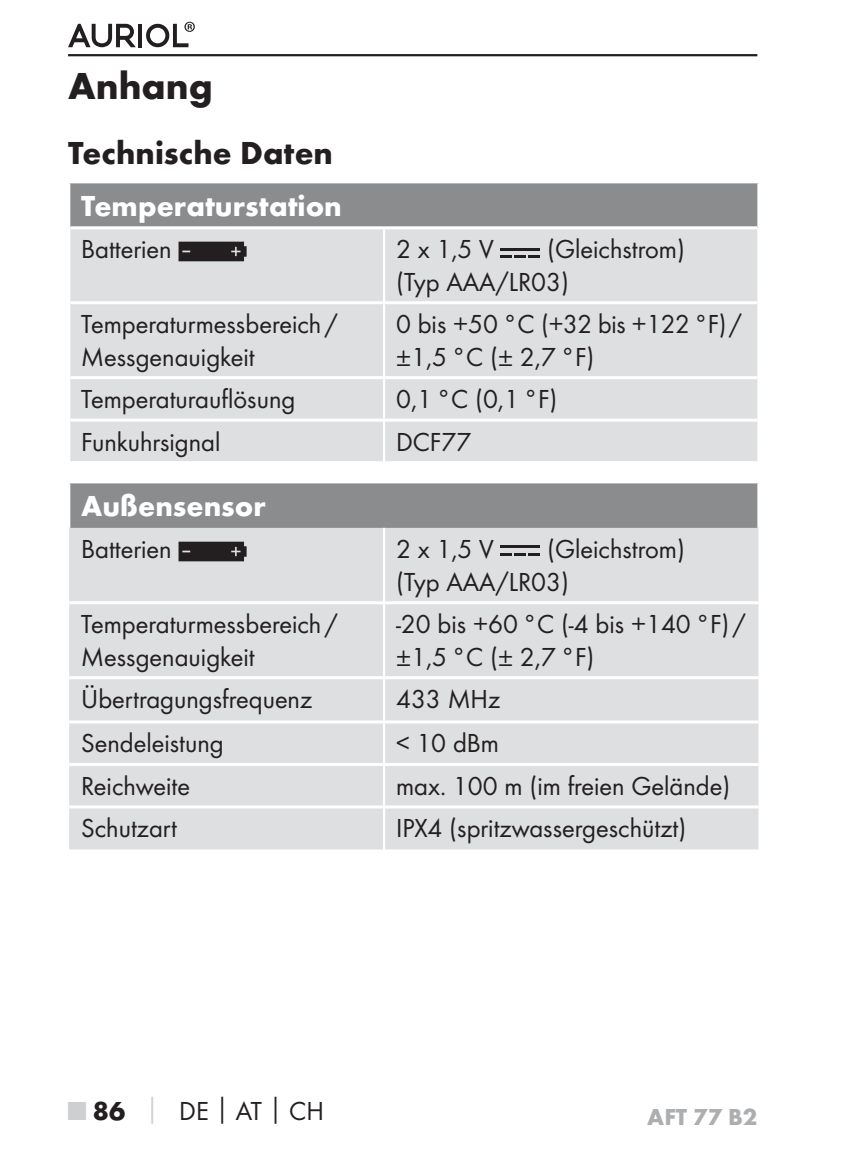
<style>
.page{position:relative;width:851px;height:1149px;background:#fff}
.page>*{position:absolute;margin:0;border:0;box-sizing:border-box;transform-origin:0 0}
.t1{font:700 39px "Futura";color:#231f20}
.t2{font:700 33px "Futura";color:#231f20}
.t3{font:700 30px "Futura";color:#fff}
.t4{font:27px/32.4px "Futura Boo";color:#231f20}
.t5{font:700 24px "Futura";color:#acaeb0}
.s1{font-family:"Futura";font-weight:700;color:#cecfd1}
.s2{font-family:"Futura";font-weight:700}
</style>
<div class="page">
<hr style="left:68px;top:54px;width:689px;height:2px;background:#231f20">
<svg style="left:68px;top:24px;width:68px;height:23px"></svg>
<hr style="left:138px;top:24px;width:4px;height:23px;background:#231f20">
<svg style="left:146px;top:22px;width:49px;height:25px"></svg>
<div style="left:69px;top:182px;width:689px;height:46px;background:#8a8c8e"></div>
<div style="left:70px;top:229px;width:687px;height:232px;background:#dedfe0"></div>
<hr style="left:383px;top:229px;width:2px;height:72px;background:#fff">
<hr style="left:383px;top:379px;width:2px;height:39px;background:#fff">
<hr style="left:383px;top:421px;width:2px;height:40px;background:#fff">
<hr style="left:70px;top:226px;width:687px;height:3px;background:#fff">
<hr style="left:70px;top:301px;width:314px;height:3px;background:#fff">
<hr style="left:70px;top:376px;width:314px;height:3px;background:#fff">
<hr style="left:70px;top:418px;width:687px;height:3px;background:#fff">
<hr style="left:383px;top:304px;width:2px;height:72px;background:#fff">
<hr style="left:384px;top:301px;width:373px;height:3px;background:#fff">
<hr style="left:384px;top:376px;width:373px;height:3px;background:#fff">
<hr style="left:68px;top:183px;width:2px;height:45px;background:#fff">
<hr style="left:68px;top:180px;width:691px;height:3px;background:#fff">
<hr style="left:757px;top:183px;width:2px;height:45px;background:#fff">
<svg style="left:178px;top:241px;width:68px;height:20px"></svg>
<hr style="left:500px;top:247px;width:40px;height:3px;background:#231f20">
<svg style="left:500px;top:255px;width:40px;height:3px"></svg>
<div style="left:69px;top:482px;width:689px;height:45px;background:#8a8c8e"></div>
<div style="left:69px;top:527px;width:689px;height:322px;background:#dedfe0"></div>
<hr style="left:383px;top:527px;width:2px;height:74px;background:#fff">
<hr style="left:383px;top:604px;width:2px;height:72px;background:#fff">
<hr style="left:383px;top:679px;width:2px;height:41px;background:#fff">
<hr style="left:383px;top:723px;width:2px;height:39px;background:#fff">
<hr style="left:383px;top:765px;width:2px;height:40px;background:#fff">
<hr style="left:383px;top:808px;width:2px;height:41px;background:#fff">
<hr style="left:69px;top:601px;width:689px;height:3px;background:#fff">
<hr style="left:69px;top:676px;width:689px;height:3px;background:#fff">
<hr style="left:69px;top:720px;width:689px;height:3px;background:#fff">
<hr style="left:69px;top:762px;width:689px;height:3px;background:#fff">
<hr style="left:69px;top:805px;width:689px;height:3px;background:#fff">
<hr style="left:68px;top:483px;width:2px;height:44px;background:#fff">
<hr style="left:68px;top:480px;width:691px;height:3px;background:#fff">
<hr style="left:757px;top:483px;width:2px;height:44px;background:#fff">
<svg style="left:178px;top:541px;width:68px;height:20px"></svg>
<hr style="left:500px;top:545px;width:40px;height:3px;background:#231f20">
<svg style="left:500px;top:553px;width:40px;height:3px"></svg>
<h1 class="t1" style="left:68px;top:71px;width:146px">Anhang</h1>
<p class="t2" style="left:68px;top:140px;width:266px">Technische Daten</p>
<p class="t3" style="left:81px;top:194px;width:262px">Temperaturstation</p>
<p class="t4" style="left:81px;top:234px;width:92px">Batterien</p>
<p class="t4" style="left:396px;top:234px;width:99px">2 x 1,5 V</p>
<p class="t4" style="left:396px;top:234px;width:290px;text-indent:151px">(Gleichstrom) (Typ AAA/LR03)</p>
<p class="t4" style="left:81px;top:309px;width:258px">Temperaturmess bereich /<br>Messgenauigkeit</p>
<p class="t4" style="left:396px;top:309px;width:347px">0 bis +50 °C (+32 bis +122 °F) / ±1,5 °C (± 2,7 °F)</p>
<p class="t4" style="left:81px;top:384px;width:215px">Temperatur auflösung</p>
<p class="t4" style="left:396px;top:384px;width:163px">0,1 °C (0,1 °F)</p>
<p class="t4" style="left:81px;top:426px;width:141px">Funkuhrsignal</p>
<p class="t4" style="left:396px;top:426px;width:76px">DCF77</p>
<p class="t3" style="left:81px;top:494px;width:186px">Außensensor</p>
<p class="t4" style="left:81px;top:534px;width:92px">Batterien</p>
<p class="t4" style="left:396px;top:534px;width:99px">2 x 1,5 V</p>
<p class="t4" style="left:396px;top:534px;width:290px;text-indent:151px">(Gleichstrom) (Typ AAA/LR03)</p>
<p class="t4" style="left:81px;top:609px;width:258px">Temperaturmess bereich /<br>Messgenauigkeit</p>
<p class="t4" style="left:396px;top:609px;width:351px">-20 bis +60 °C (-4 bis +140 °F) / ±1,5 °C (± 2,7 °F)</p>
<p class="t4" style="left:81px;top:684px;width:232px">Übertragungs frequenz</p>
<p class="t4" style="left:396px;top:684px;width:106px">433 MHz</p>
<p class="t4" style="left:81px;top:728px;width:144px">Sendeleistung</p>
<p class="t4" style="left:396px;top:728px;width:104px">&lt; 10 dBm</p>
<p class="t4" style="left:81px;top:770px;width:110px">Reichweite</p>
<p class="t4" style="left:396px;top:770px;width:336px">max. 100 m (im freien Gelände)</p>
<p class="t4" style="left:81px;top:813px;width:97px">Schutzart</p>
<p class="t4" style="left:396px;top:813px;width:292px">IPX4 (spritzwassergeschützt)</p>
<p class="t4" style="left:68px;top:1095px;width:257px"><span class="s1">■</span> <span class="s2">86</span> <span class="s1">│</span> DE<span class="s2">│</span>AT<span class="s2">│</span>CH</p>
<p class="t5" style="left:647px;top:1106px;width:112px">AFT 77 B2</p>
</div>
